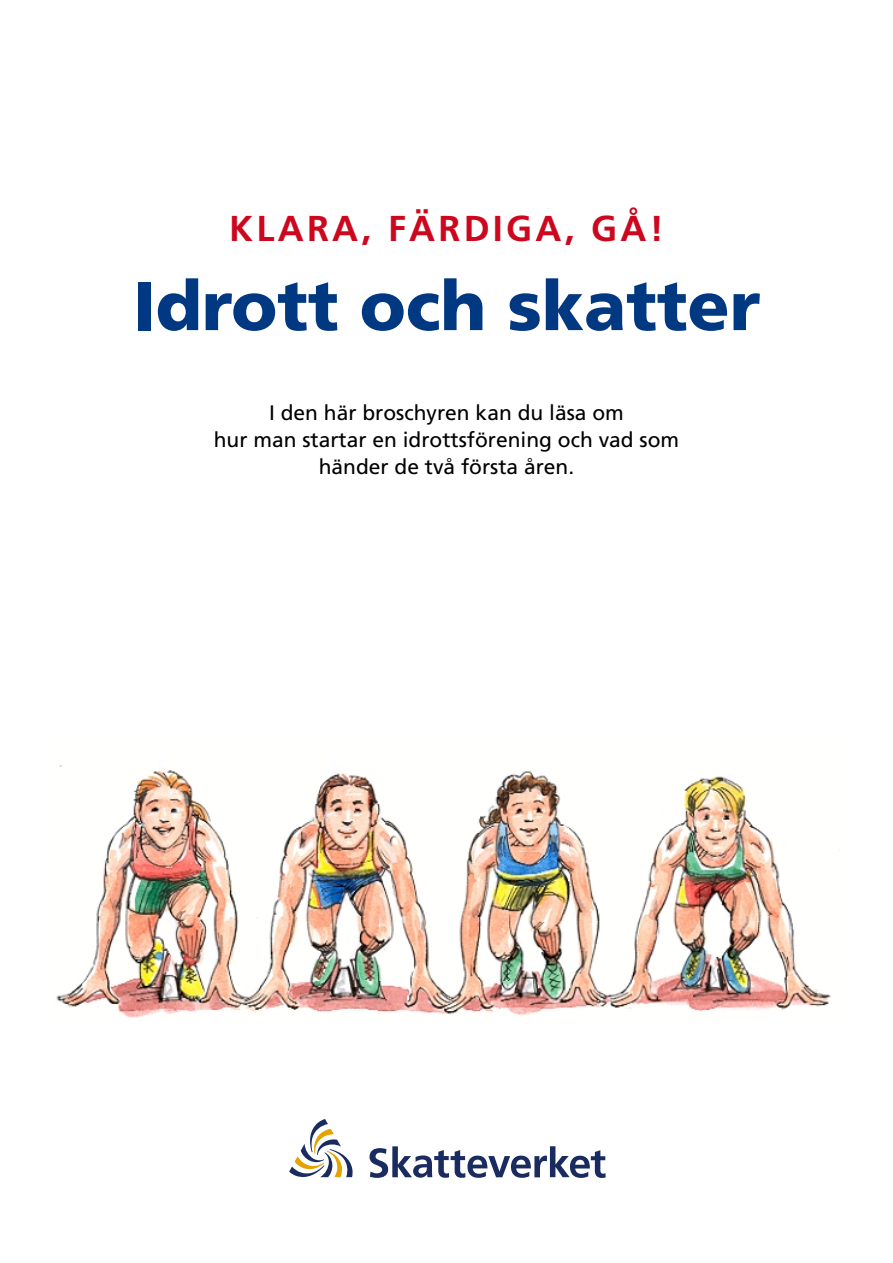
<style>
.page{position:relative;width:893px;height:1263px;background:#fff}
.page>*{position:absolute;margin:0;border:0;box-sizing:border-box;transform-origin:0 0}
.t1{font:900 69px "Frutiger";color:#003882}
.t2{font:700 36px "Frutiger";letter-spacing:.09em;color:#cc071e}
.t3{font:21px/27px "Frutiger";color:#000;text-align:center}
</style>
<div class="page">
<svg style="left:369px;top:1146px;width:237px;height:32px"></svg>
<svg style="left:289px;top:1119px;width:64px;height:59px"></svg>
<img style="left:56px;top:765px;width:775px;height:253px">
<h2 class="t2" style="left:229px;top:207px;width:436px">KLARA, FÄRDIGA, GÅ!</h2>
<h1 class="t1" style="left:133px;top:264px;width:629px">Idrott och skatter</h1>
<p class="t3" style="left:214px;top:399px;width:467px">I den här broschyren kan du läsa om<br>hur man startar en idrottsförening och vad som händer de två första åren.</p>
</div>
